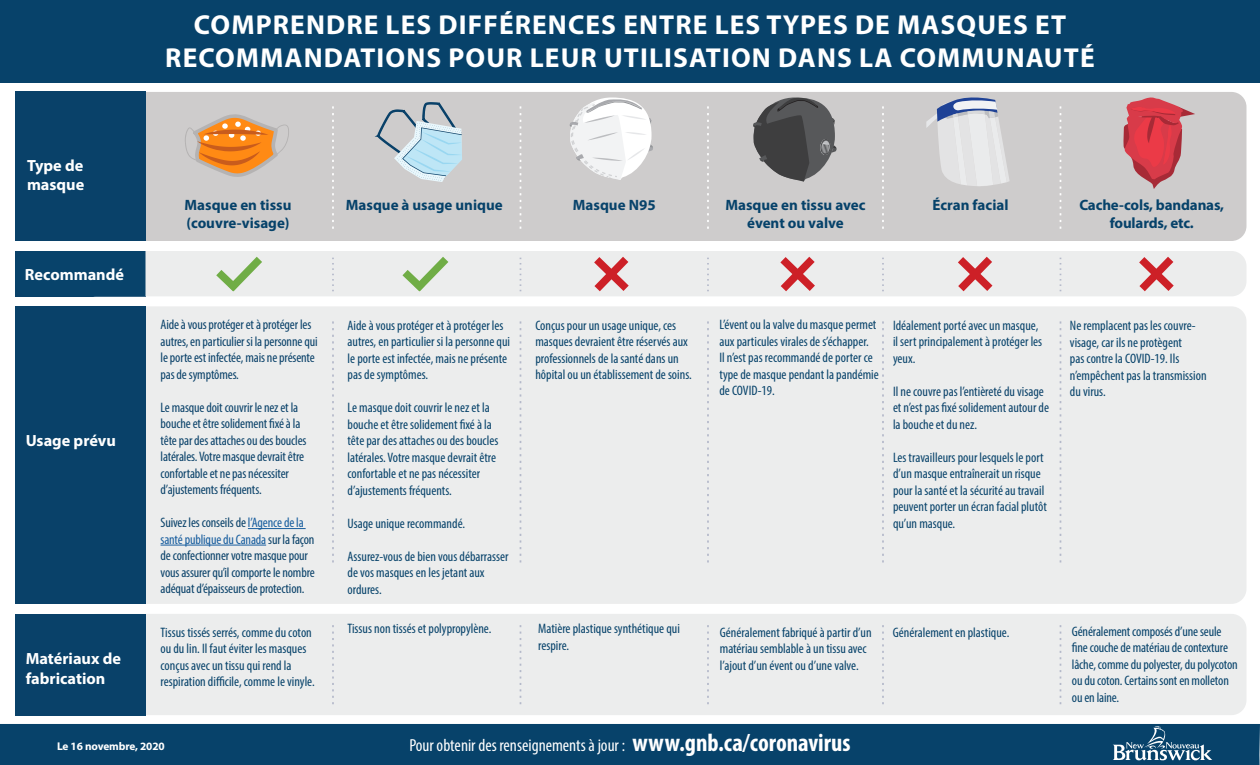
<style>
.page{position:relative;width:1260px;height:765px;background:#fff}
.page>*{position:absolute;margin:0;border:0;box-sizing:border-box;transform-origin:0 0}
.t1{font:700 27.5px/33px "Myriad Pro";letter-spacing:.04em;color:#fff;text-align:center}
.t2{font:condensed 17.5px "Myriad Pro";color:#fff}
.t3{font:700 16.25px/19.5px "Myriad Pro";color:#fff}
.t4{font:700 15px/18px "Myriad Pro";color:#06426a;text-align:center}
.t5{font:700 15px "Myriad Pro";color:#08436b}
.t6{font:condensed 13.75px/16.5px "Myriad Pro";color:#06426a}
.t7{font:condensed 13.75px/16.5px "Myriad Pro";letter-spacing:-.01em;color:#094169}
.t8{font:condensed 13.75px/16.5px "Myriad Pro";color:#08436b}
.t9{font:700 11.25px "Myriad Pro";letter-spacing:-.01em;color:#fff}
.s1{color:#175d9e}
.s2{font-weight:700;font-size:25px}
</style>
<div class="page">
<div style="left:0;top:0;width:1260px;height:82px;background:#07426a"></div>
<div style="left:0;top:724px;width:1260px;height:41px;background:#07426a"></div>
<svg style="left:1113px;top:726px;width:99px;height:34px;background:#3c6a89"></svg>
<div style="left:81px;top:92px;width:1166px;height:149px;background:#cecccc;border-radius:15px"></div>
<div style="left:81px;top:306px;width:1166px;height:298px;background:#eceded;border-radius:15px"></div>
<div style="left:15px;top:92px;width:131px;height:149px;background:#094169"></div>
<svg style="left:15px;top:296px;width:131px;height:1px"></svg>
<div style="left:15px;top:306px;width:131px;height:298px;background:#094169"></div>
<div style="left:81px;top:614px;width:1166px;height:101px;background:#eceded;border-radius:15px"></div>
<div style="left:15px;top:614px;width:131px;height:101px;background:#094169"></div>
<div style="left:81px;top:251px;width:1166px;height:45px;background:#eceded;border-radius:15px"></div>
<svg style="left:332px;top:258px;width:2px;height:33px"></svg>
<svg style="left:332px;top:321px;width:2px;height:241px"></svg>
<svg style="left:332px;top:625px;width:2px;height:79px"></svg>
<svg style="left:520px;top:106px;width:1px;height:123px"></svg>
<svg style="left:520px;top:258px;width:1px;height:33px"></svg>
<svg style="left:520px;top:321px;width:1px;height:241px"></svg>
<svg style="left:520px;top:625px;width:1px;height:79px"></svg>
<svg style="left:707px;top:106px;width:2px;height:123px"></svg>
<svg style="left:707px;top:258px;width:2px;height:33px"></svg>
<svg style="left:707px;top:321px;width:2px;height:241px"></svg>
<svg style="left:707px;top:625px;width:2px;height:79px"></svg>
<svg style="left:882px;top:106px;width:2px;height:123px"></svg>
<svg style="left:882px;top:258px;width:2px;height:33px"></svg>
<svg style="left:882px;top:321px;width:2px;height:241px"></svg>
<svg style="left:882px;top:625px;width:2px;height:79px"></svg>
<div style="left:15px;top:251px;width:131px;height:45px;background:#08436b"></div>
<svg style="left:1060px;top:106px;width:1px;height:123px"></svg>
<svg style="left:1060px;top:258px;width:1px;height:33px"></svg>
<svg style="left:1060px;top:321px;width:1px;height:241px"></svg>
<svg style="left:1060px;top:625px;width:1px;height:79px"></svg>
<hr style="left:248px;top:528px;width:58px;height:1px;background:#175d9e">
<hr style="left:161px;top:545px;width:105px;height:1px;background:#175d9e">
<svg style="left:216px;top:256px;width:46px;height:36px"></svg>
<svg style="left:402px;top:257px;width:47px;height:35px"></svg>
<svg style="left:594px;top:257px;width:35px;height:35px"></svg>
<svg style="left:780px;top:256px;width:35px;height:36px"></svg>
<svg style="left:958px;top:256px;width:35px;height:36px"></svg>
<svg style="left:1139px;top:257px;width:35px;height:35px"></svg>
<svg style="left:569px;top:97px;width:84px;height:83px"></svg>
<svg style="left:332px;top:102px;width:130px;height:127px"></svg>
<svg style="left:753px;top:97px;width:84px;height:85px"></svg>
<svg style="left:926px;top:97px;width:84px;height:89px"></svg>
<svg style="left:1123px;top:97px;width:67px;height:92px"></svg>
<svg style="left:185px;top:114px;width:104px;height:63px"></svg>
<p class="t3" style="left:27px;top:155px;width:59px">Type de masque</p>
<p class="t3" style="left:25px;top:264px;width:101px">Recommandé</p>
<p class="t3" style="left:26px;top:430px;width:92px">Usage prévu</p>
<p class="t3" style="left:26px;top:649px;width:97px">Matériaux de fabrication</p>
<p class="t1" style="left:165px;top:7px;width:931px">COMPRENDRE LES DIFFÉRENCES ENTRE LES TYPES DE MASQUES ET<br>RECOMMANDATIONS POUR LEUR UTILISATION DANS LA COMMUNAUTÉ</p>
<p class="t4" style="left:185px;top:196px;width:108px;text-align:left">Masque en tissu (couvre-visage)</p>
<p class="t4" style="left:346px;top:196px;width:158px">Masque à usage unique</p>
<p class="t5" style="left:573px;top:196px;width:84px">Masque N95</p>
<p class="t4" style="left:725px;top:196px;width:142px">Masque en tissu avec évent ou valve</p>
<p class="t4" style="left:933px;top:196px;width:77px">Écran facial</p>
<p class="t4" style="left:1079px;top:196px;width:146px">Cache-cols, bandanas, foulards, etc.</p>
<p class="t7" style="left:161px;top:316px;width:159px">Aide à vous protéger et à protéger les autres, en particulier si la personne qui le porte est infectée, mais ne présente pas de symptômes.</p>
<p class="t7" style="left:161px;top:399px;width:148px">Le masque doit couvrir le nez et la bouche et être solidement fixé à la tête par des attaches ou des boucles latérales. Votre masque devrait être confortable et ne pas nécessiter d’ajustements fréquents.</p>
<p class="t7" style="left:161px;top:514px;width:156px">Suivez les conseils de <span class="s1">l’Agence de la santé publique du Canada</span> sur la façon de confectionner votre masque pour vous assurer qu’il comporte le nombre adéquat d’épaisseurs de protection.</p>
<p class="t6" style="left:348px;top:317px;width:164px">Aide à vous protéger et à protéger les autres, en particulier si la personne qui le porte est infectée, mais ne présente pas de symptômes.</p>
<p class="t6" style="left:348px;top:399px;width:152px">Le masque doit couvrir le nez et la bouche et être solidement fixé à la tête par des attaches ou des boucles latérales. Votre masque devrait être confortable et ne pas nécessiter d’ajustements fréquents.</p>
<p class="t6" style="left:348px;top:515px;width:119px">Usage unique recommandé.</p>
<p class="t6" style="left:348px;top:548px;width:163px">Assurez-vous de bien vous débarrasser de vos masques en les jetant aux ordures.</p>
<p class="t6" style="left:535px;top:317px;width:158px">Conçus pour un usage unique, ces masques devraient être réservés aux professionnels de la santé dans un hôpital ou un établissement de soins.</p>
<p class="t6" style="left:719px;top:316px;width:161px">L’évent ou la valve du masque permet aux particules virales de s’échapper.<br>Il n’est pas recommandé de porter ce type de masque pendant la pandémie de COVID-19.</p>
<p class="t8" style="left:893px;top:317px;width:151px">Idéalement porté avec un masque, il sert principalement à protéger les yeux.</p>
<p class="t7" style="left:893px;top:383px;width:158px">Il ne couvre pas l’entièreté du visage et n’est pas fixé solidement autour de la bouche et du nez.</p>
<p class="t8" style="left:893px;top:449px;width:155px">Les travailleurs pour lesquels le port d’un masque entraînerait un risque pour la santé et la sécurité au travail peuvent porter un écran facial plutôt qu’un masque.</p>
<p class="t6" style="left:1070px;top:317px;width:138px">Ne remplacent pas les couvre&shy;visage, car ils ne protègent<br>pas contre la COVID-19. Ils n’empêchent pas la transmission du virus.</p>
<p class="t6" style="left:161px;top:624px;width:156px">Tissus tissés serrés, comme du coton ou du lin. Il faut éviter les masques conçus avec un tissu qui rend la respiration difficile, comme le vinyle.</p>
<p class="t6" style="left:347px;top:620px;width:146px">Tissus non tissés et polypropylène.</p>
<p class="t6" style="left:538px;top:620px;width:143px">Matière plastique synthétique qui respire.</p>
<p class="t6" style="left:720px;top:624px;width:153px">Généralement fabriqué à partir d’un matériau semblable à un tissu avec l’ajout d’un évent ou d’une valve.</p>
<p class="t6" style="left:893px;top:624px;width:118px">Généralement en plastique.</p>
<p class="t6" style="left:1072px;top:623px;width:167px">Généralement composés d’une seule fine couche de matériau de contexture lâche, comme du polyester, du polycoton ou du coton. Certains sont en molleton ou en laine.</p>
<p class="t9" style="left:57px;top:739px;width:109px">Le 16 novembre, 2020</p>
<p class="t2" style="left:409px;top:735px;width:443px">Pour obtenir des renseignements à jour : <span class="s2">www.gnb.ca/coronavirus</span></p>
</div>
